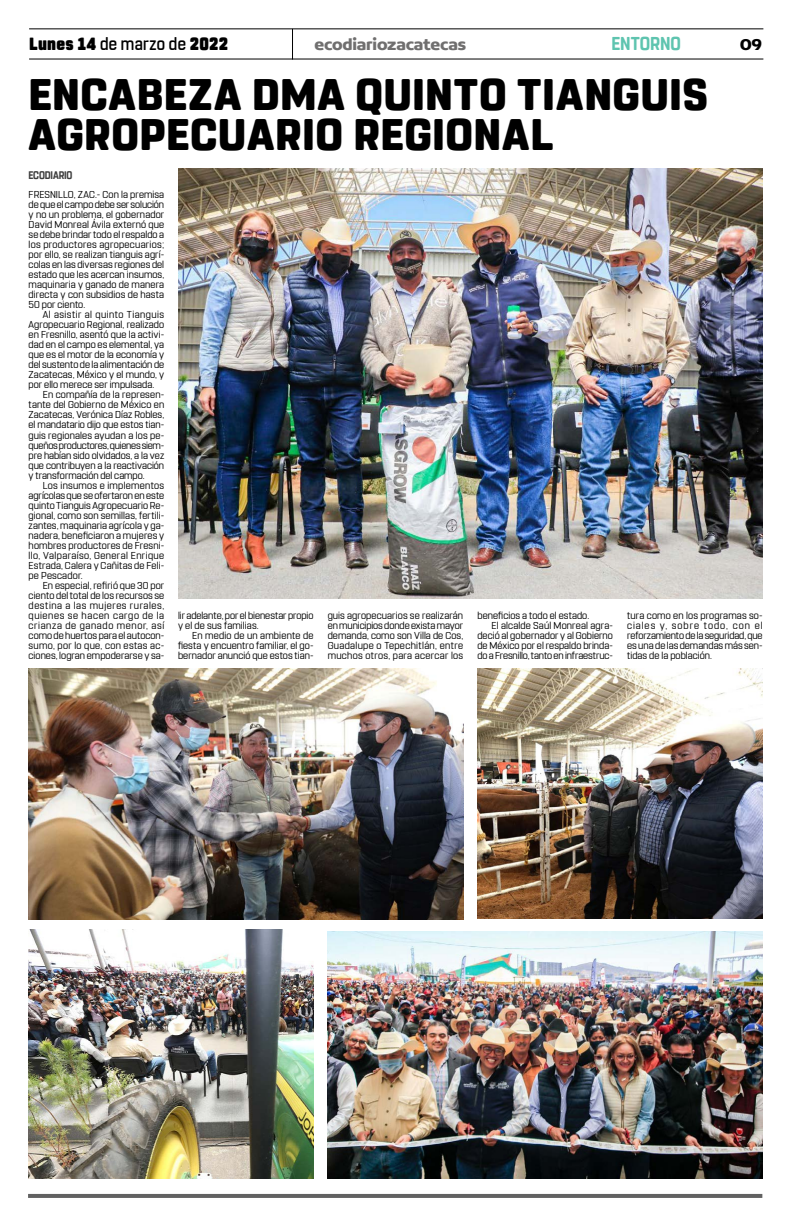
<style>
.page{position:relative;width:791px;height:1225px;background:#fff}
.page>*{position:absolute;margin:0;border:0;box-sizing:border-box;transform-origin:0 0}
.t1{font:800 44px/40px "Rohn Rounded";letter-spacing:.01em;color:#000}
.t2{font:700 18.6px "Rohn Rounded";letter-spacing:-.005em;color:#5ec4af;scale:.91 1}
.t3{font:900 17.6px "Rohn Rounded";letter-spacing:.02em;color:#000;scale:.91 1}
.t4{font:700 16.9px "Concord";letter-spacing:-.01em;color:#706f6f}
.t5{font:700 16.9px "Concord";color:#000}
.t6{font:700 11px "Rohn Rounded";letter-spacing:-.015em;color:#3d3d3d;scale:.87 1}
.t7{font:10px/10px "Rohn Rounded";letter-spacing:.01em;color:#000;text-align:justify}
.t8{font:10px "Rohn Rounded";letter-spacing:.06em;color:#000}
.t9{font:10px "Rohn Rounded";letter-spacing:-.01em;color:#000}
.t10{font:10px "Rohn Rounded";letter-spacing:-.025em;color:#000}
.t11{font:10px "Rohn Rounded";letter-spacing:.035em;color:#000}
.t12{font:10px "Rohn Rounded";letter-spacing:.055em;color:#000}
.t13{font:10px "Rohn Rounded";letter-spacing:.045em;color:#000}
.t14{font:10px "Rohn Rounded";letter-spacing:.03em;color:#000}
.s1{font-weight:500}
</style>
<div class="page">
<hr style="left:29px;top:28px;width:734px;height:1px;background:#000">
<hr style="left:29px;top:59px;width:734px;height:1px;background:#000">
<hr style="left:292px;top:29px;width:1px;height:31px;background:#000">
<hr style="left:28px;top:1194px;width:734px;height:4px;background:#616161">
<img style="left:178px;top:168px;width:584px;height:430px">
<img style="left:28px;top:929px;width:286px;height:249px">
<img style="left:477px;top:668px;width:286px;height:250px">
<img style="left:328px;top:931px;width:434px;height:247px">
<img style="left:28px;top:668px;width:435px;height:251px">
<h3 class="t3" style="left:29px;top:33px;width:220px">Lunes 14 <span class="s1">de marzo de</span> 2022</h3>
<h3 class="t4" style="left:314px;top:34px;width:153px">ecodiariozacatecas</h3>
<h2 class="t2" style="left:611px;top:32px;width:78px">ENTORNO</h2>
<h3 class="t5" style="left:740px;top:34px;width:24px">09</h3>
<h1 class="t1" style="left:28px;top:75px;width:681px">ENCABEZA DMA QUINTO TIANGUIS<br>AGROPECUARIO REGIONAL</h1>
<p class="t6" style="left:28px;top:169px;width:52px">ECODIARIO</p>
<p class="t7" style="left:29px;top:190px;width:137px">FRESNILLO, ZAC.- Con la premisa de que el campo debe ser solución y no un problema, el gobernador David Monreal Ávila externó que se debe brindar todo el respaldo a los productores agropecuarios; por ello, se realizan tianguis agrí&shy;colas en las diversas regiones del estado que les acercan insumos, maquinaria y ganado de manera directa y con subsidios de hasta 50 por ciento.</p>
<p class="t13" style="left:43px;top:309px;width:123px">Al asistir al quinto Tianguis</p>
<p class="t7" style="left:29px;top:320px;width:137px">Agropecuario Regional, realizado</p>
<p class="t7" style="left:29px;top:330px;width:137px">en Fresnillo, asentó que la activi-</p>
<p class="t7" style="left:29px;top:340px;width:137px">dad en el campo es elemental, ya</p>
<p class="t7" style="left:29px;top:350px;width:137px">que es el motor de la economía y</p>
<p class="t7" style="left:29px;top:360px;width:137px">del sustento de la alimentación de</p>
<p class="t7" style="left:29px;top:370px;width:137px">Zacatecas, México y el mundo, y</p>
<p class="t7" style="left:29px;top:380px;width:127px">por ello merece ser impulsada.</p>
<p class="t7" style="left:43px;top:390px;width:123px">En compañía de la represen-</p>
<p class="t7" style="left:29px;top:400px;width:137px">tante del Gobierno de México en</p>
<p class="t7" style="left:29px;top:410px;width:137px">Zacatecas, Verónica Díaz Robles,</p>
<p class="t7" style="left:29px;top:420px;width:137px">el mandatario dijo que estos tian-</p>
<p class="t7" style="left:29px;top:430px;width:137px">guis regionales ayudan a los pe-</p>
<p class="t10" style="left:29px;top:439px;width:137px">queños productores, quienes siem-</p>
<p class="t7" style="left:29px;top:450px;width:137px">pre habían sido olvidados, a la vez</p>
<p class="t7" style="left:29px;top:460px;width:137px">que contribuyen a la reactivación</p>
<p class="t7" style="left:29px;top:470px;width:117px">y transformación del campo.</p>
<p class="t7" style="left:43px;top:480px;width:123px">Los insumos e implementos</p>
<p class="t7" style="left:29px;top:490px;width:137px">agrícolas que se ofertaron en este</p>
<p class="t7" style="left:29px;top:500px;width:137px">quinto Tianguis Agropecuario Re-</p>
<p class="t7" style="left:29px;top:510px;width:137px">gional, como son semillas, fertili-</p>
<p class="t7" style="left:29px;top:520px;width:137px">zantes, maquinaria agrícola y ga-</p>
<p class="t7" style="left:29px;top:530px;width:137px">nadera, beneficiaron a mujeres y</p>
<p class="t7" style="left:29px;top:540px;width:137px">hombres productores de Fresni-</p>
<p class="t11" style="left:29px;top:549px;width:137px">llo, Valparaíso, General Enrique</p>
<p class="t7" style="left:29px;top:560px;width:137px">Estrada, Calera y Cañitas de Feli-</p>
<p class="t7" style="left:29px;top:570px;width:55px">pe Pescador.</p>
<p class="t7" style="left:43px;top:580px;width:123px">En especial, refirió que 30 por</p>
<p class="t7" style="left:29px;top:590px;width:137px">ciento del total de los recursos se</p>
<p class="t12" style="left:29px;top:599px;width:137px">destina a las mujeres rurales,</p>
<p class="t8" style="left:29px;top:609px;width:137px">quienes se hacen cargo de la</p>
<p class="t8" style="left:29px;top:619px;width:137px">crianza de ganado menor, así</p>
<p class="t7" style="left:29px;top:630px;width:137px">como de huertos para el autocon-</p>
<p class="t14" style="left:29px;top:639px;width:137px">sumo, por lo que, con estas ac-</p>
<p class="t7" style="left:29px;top:650px;width:137px">ciones, logran empoderarse y sa-</p>
<p class="t7" style="left:178px;top:610px;width:137px">lir adelante, por el bienestar propio y el de sus familias.</p>
<p class="t7" style="left:178px;top:630px;width:137px;text-indent:14px">En medio de un ambiente de fiesta y encuentro familiar, el go&shy;bernador anunció que estos tian-</p>
<p class="t7" style="left:328px;top:610px;width:137px">guis agropecuarios se realizarán en municipios donde exista mayor demanda, como son Villa de Cos, Guadalupe o Tepechitlán, entre muchos otros, para acercar los</p>
<p class="t7" style="left:477px;top:610px;width:113px">beneficios a todo el estado.</p>
<p class="t7" style="left:492px;top:620px;width:123px">El alcalde Saúl Monreal agra-</p>
<p class="t7" style="left:477px;top:630px;width:137px">deció al gobernador y al Gobierno</p>
<p class="t7" style="left:477px;top:640px;width:137px">de México por el respaldo brinda-</p>
<p class="t9" style="left:477px;top:649px;width:137px">do a Fresnillo, tanto en infraestruc-</p>
<p class="t7" style="left:627px;top:610px;width:137px">tura como en los programas so&shy;ciales y, sobre todo, con el reforzamiento de la seguridad, que es una de las demandas más sen&shy;tidas de la población.</p>
</div>
